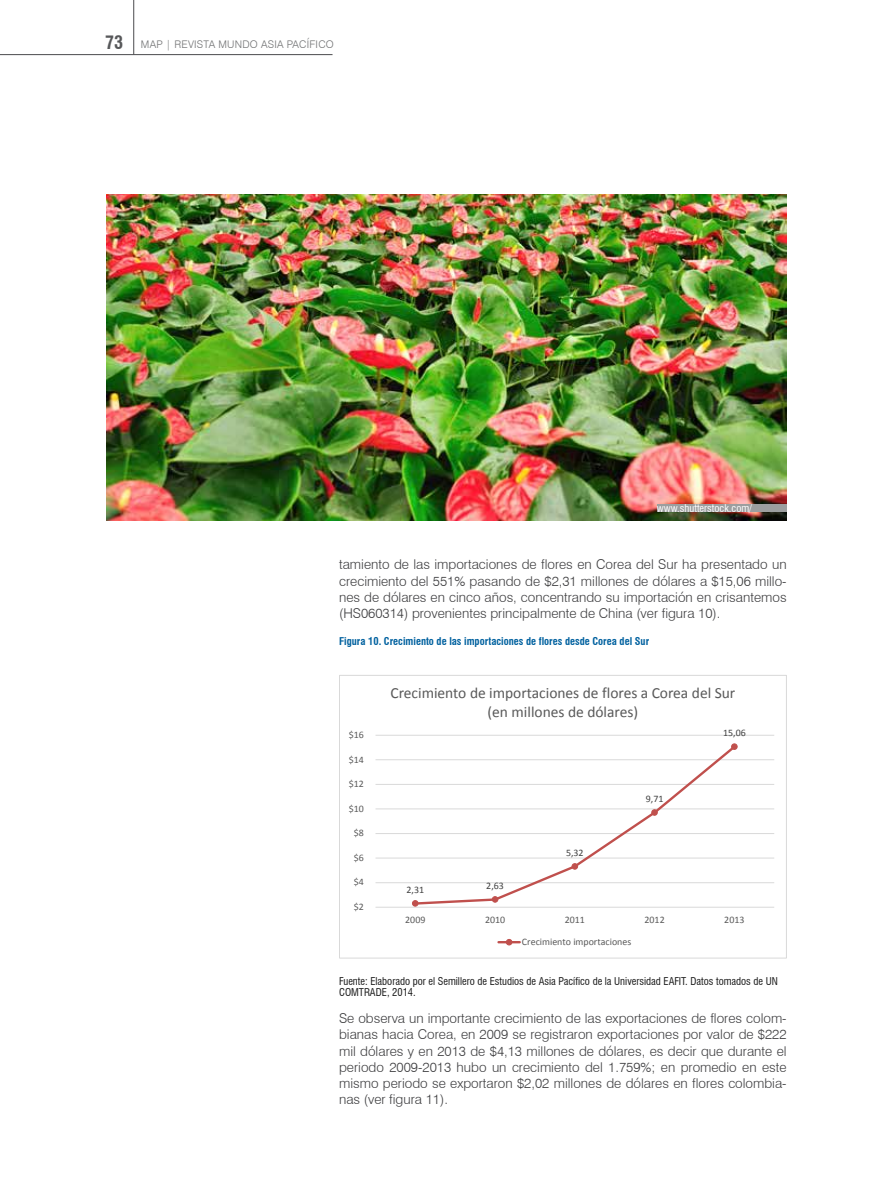
<style>
.page{position:relative;width:893px;height:1187px;background:#fff}
.page>*{position:absolute;margin:0;border:0;box-sizing:border-box;transform-origin:0 0}
.t1{font:15.45px/18.9px "Calibri";color:#595959;text-align:center}
.t2{font:300 13.5px/16.2px "Swiss 721 BT";color:#3d3d3f;text-align:justify}
.t3{font:condensed 10.5px/10.5px "Swiss 721 BT";color:#1a1a1a}
.t4{font:700 condensed 10.5px "Swiss 721 BT";color:#00619f}
.t5{font:300 10.5px "Swiss 721 BT";letter-spacing:.02em;color:#707172}
.t6{font:condensed 10.5px "Swiss 721 BT";color:#fff}
.t7{font:9.9px "Calibri";color:#595959}
.t8{font:9.9px "Calibri";color:#404040}
.s1{font-weight:700;font-stretch:condensed;font-size:18px;color:#57585a}
</style>
<div class="page">
<hr style="left:0;top:54px;width:333px;height:1px;background:#4b4b4d">
<hr style="left:133px;top:0;width:1px;height:55px;background:#4b4b4d">
<hr style="left:375px;top:882px;width:399px;height:1px;background:#d9d9d9">
<hr style="left:375px;top:857px;width:399px;height:1px;background:#d9d9d9">
<hr style="left:375px;top:833px;width:399px;height:1px;background:#d9d9d9">
<hr style="left:375px;top:808px;width:399px;height:1px;background:#d9d9d9">
<hr style="left:375px;top:784px;width:399px;height:1px;background:#d9d9d9">
<hr style="left:375px;top:759px;width:399px;height:1px;background:#d9d9d9">
<hr style="left:375px;top:734px;width:399px;height:1px;background:#d9d9d9">
<hr style="left:375px;top:906px;width:399px;height:1px;background:#d9d9d9">
<svg style="left:413px;top:745px;width:325px;height:160px"></svg>
<svg style="left:412px;top:900px;width:6px;height:6px"></svg>
<svg style="left:492px;top:896px;width:6px;height:6px"></svg>
<svg style="left:572px;top:863px;width:6px;height:6px"></svg>
<div style="left:651px;top:809px;width:7px;height:6px;border:1px solid #c0504d;border-radius:50%"></div>
<svg style="left:731px;top:743px;width:6px;height:6px"></svg>
<hr style="left:498px;top:940px;width:22px;height:3px;background:#c0504d">
<div style="left:506px;top:938px;width:6px;height:7px;border:1px solid #c0504d;border-radius:50%"></div>
<div style="left:339px;top:675px;width:448px;height:283px;border:1px solid #d9d9d9"></div>
<img style="left:106px;top:195px;width:681px;height:325px">
<div style="left:657px;top:504px;width:130px;height:8px;background:#9c9e9f"></div>
<p class="t5" style="left:105px;top:38px;width:230px"><span class="s1">73</span> MAP | REVISTA MUNDO ASIA PACÍFICO</p>
<p class="t6" style="left:657px;top:502px;width:97px">www.shutterstock.com/</p>
<p class="t2" style="left:339px;top:556px;width:449px">tamiento de las importaciones de flores en Corea del Sur ha presentado un crecimiento del 551% pasando de $2,31 millones de dólares a $15,06 millo&shy;nes de dólares en cinco años, concentrando su importación en crisantemos (HS060314) provenientes principalmente de China (ver figura 10).</p>
<p class="t4" style="left:339px;top:634px;width:312px">Figura 10. Crecimiento de las importaciones de flores desde Corea del Sur</p>
<p class="t7" style="left:349px;top:728px;width:17px">$16</p>
<p class="t7" style="left:349px;top:753px;width:17px">$14</p>
<p class="t7" style="left:349px;top:777px;width:17px">$12</p>
<p class="t7" style="left:349px;top:802px;width:17px">$10</p>
<p class="t7" style="left:354px;top:826px;width:12px">$8</p>
<p class="t7" style="left:354px;top:851px;width:12px">$6</p>
<p class="t7" style="left:354px;top:875px;width:12px">$4</p>
<p class="t7" style="left:354px;top:900px;width:12px">$2</p>
<p class="t1" style="left:391px;top:683px;width:346px">Crecimiento de importaciones de flores a Corea del Sur (en millones de dólares)</p>
<p class="t8" style="left:407px;top:883px;width:19px">2,31</p>
<p class="t8" style="left:486px;top:879px;width:19px">2,63</p>
<p class="t8" style="left:566px;top:846px;width:19px">5,32</p>
<p class="t8" style="left:646px;top:792px;width:19px">9,71</p>
<p class="t8" style="left:723px;top:726px;width:24px">15,06</p>
<p class="t7" style="left:405px;top:913px;width:22px">2009</p>
<p class="t7" style="left:485px;top:913px;width:22px">2010</p>
<p class="t7" style="left:565px;top:913px;width:22px">2011</p>
<p class="t7" style="left:645px;top:913px;width:22px">2012</p>
<p class="t7" style="left:724px;top:913px;width:22px">2013</p>
<p class="t7" style="left:522px;top:935px;width:111px">Crecimiento importaciones</p>
<p class="t3" style="left:339px;top:975px;width:440px">Fuente: Elaborado por el Semillero de Estudios de Asia Pacífico de la Universidad EAFIT. Datos tomados de UN<br>COMTRADE, 2014.</p>
<p class="t2" style="left:339px;top:1010px;width:449px">Se observa un importante crecimiento de las exportaciones de flores colom&shy;bianas hacia Corea, en 2009 se registraron exportaciones por valor de $222 mil dólares y en 2013 de $4,13 millones de dólares, es decir que durante el periodo 2009-2013 hubo un crecimiento del 1.759%; en promedio en este mismo periodo se exportaron $2,02 millones de dólares en flores colombia&shy;nas (ver figura 11).</p>
</div>
